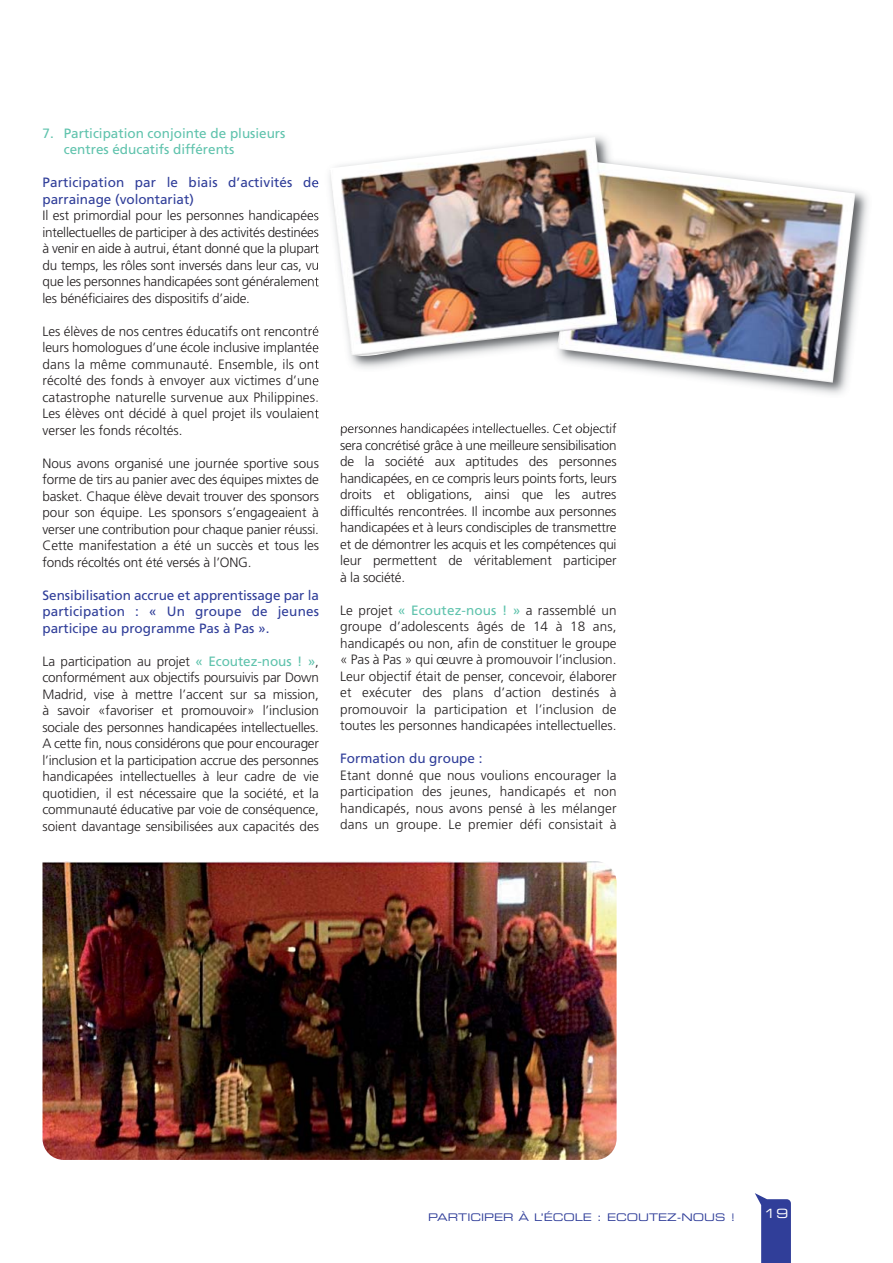
<style>
.page{position:relative;width:893px;height:1263px;background:#fff}
.page>*{position:absolute;margin:0;border:0;box-sizing:border-box;transform-origin:0 0}
.t1{font:300 13.5px/16.5px "Frutiger";letter-spacing:-.005em;color:#231f20;text-align:justify}
.t2{font:13.5px/16.5px "Frutiger";color:#303e99}
.t3{font:13.5px/16.5px "Frutiger";color:#60c3ad}
.t4{font:12.75px "Eurostile Extended Two";color:#fff}
.t5{font:10.5px "Eurostile Extended Two";color:#303e99}
.s1{font-weight:400;color:#60c3ad}
</style>
<div class="page">
<svg style="left:755px;top:1193px;width:36px;height:70px"></svg>
<img style="left:312px;top:136px;width:556px;height:292px">
<img style="left:341px;top:423px;width:96px;height:5px">
<img style="left:330px;top:137px;width:525px;height:246px">
<img style="left:43px;top:861px;width:574px;height:299px">
<p class="t3" style="left:64px;top:126px;width:223px;text-indent:-21px">7. Participation conjointe de plusieurs centres éducatifs différents</p>
<p class="t2" style="left:43px;top:175px;width:278px">Participation par le biais d’activités de parrainage (volontariat)</p>
<p class="t1" style="left:43px;top:208px;width:278px">Il est primordial pour les personnes handicapées intellectuelles de participer à des activités destinées à venir en aide à autrui, étant donné que la plupart du temps, les rôles sont inversés dans leur cas, vu que les personnes handicapées sont généralement les bénéficiaires des dispositifs d’aide.</p>
<p class="t1" style="left:43px;top:324px;width:278px">Les élèves de nos centres éducatifs ont rencontré leurs homologues d’une école inclusive implantée dans la même communauté. Ensemble, ils ont récolté des fonds à envoyer aux victimes d’une catastrophe naturelle survenue aux Philippines.<br>Les élèves ont décidé à quel projet ils voulaient verser les fonds récoltés.</p>
<p class="t1" style="left:43px;top:456px;width:278px">Nous avons organisé une journée sportive sous forme de tirs au panier avec des équipes mixtes de basket. Chaque élève devait trouver des sponsors pour son équipe. Les sponsors s’engageaient à verser une contribution pour chaque panier réussi.<br>Cette manifestation a été un succès et tous les fonds récoltés ont été versés à l’ONG.</p>
<p class="t2" style="left:43px;top:588px;width:278px;text-align:justify">Sensibilisation accrue et apprentissage par la participation : « Un groupe de jeunes participe au programme Pas à Pas ».</p>
<p class="t1" style="left:43px;top:654px;width:278px">La participation au projet <span class="s1">« Ecoutez-nous ! »</span>, conformément aux objectifs poursuivis par Down Madrid, vise à mettre l’accent sur sa mission, à savoir «favoriser et promouvoir» l’inclusion sociale des personnes handicapées intellectuelles.<br>A cette fin, nous considérons que pour encourager l’inclusion et la participation accrue des personnes handicapées intellectuelles à leur cadre de vie quotidien, il est nécessaire que la société, et la communauté éducative par voie de conséquence, soient davantage sensibilisées aux capacités des</p>
<p class="t1" style="left:340px;top:421px;width:278px">personnes handicapées intellectuelles. Cet objectif sera concrétisé grâce à une meilleure sensibilisation de la société aux aptitudes des personnes handicapées, en ce compris leurs points forts, leurs droits et obligations, ainsi que les autres difficultés rencontrées. Il incombe aux personnes handicapées et à leurs condisciples de transmettre et de démontrer les acquis et les compétences qui leur permettent de véritablement participer à la société.</p>
<p class="t1" style="left:340px;top:603px;width:278px">Le projet <span class="s1">« Ecoutez-nous ! »</span> a rassemblé un groupe d’adolescents âgés de 14 à 18 ans, handicapés ou non, afin de constituer le groupe « Pas à Pas » qui œuvre à promouvoir l’inclusion.<br>Leur objectif était de penser, concevoir, élaborer et exécuter des plans d’action destinés à promouvoir la participation et l’inclusion de toutes les personnes handicapées intellectuelles.</p>
<p class="t2" style="left:340px;top:751px;width:144px">Formation du groupe :</p>
<p class="t1" style="left:340px;top:768px;width:278px">Etant donné que nous voulions encourager la participation des jeunes, handicapés et non handicapés, nous avons pensé à les mélanger dans un groupe. Le premier défi consistait à</p>
<p class="t5" style="left:428px;top:1213px;width:309px">PARTICIPER À L’ÉCOLE : ECOUTEZ-NOUS !</p>
<p class="t4" style="left:764px;top:1209px;width:26px">19</p>
</div>
